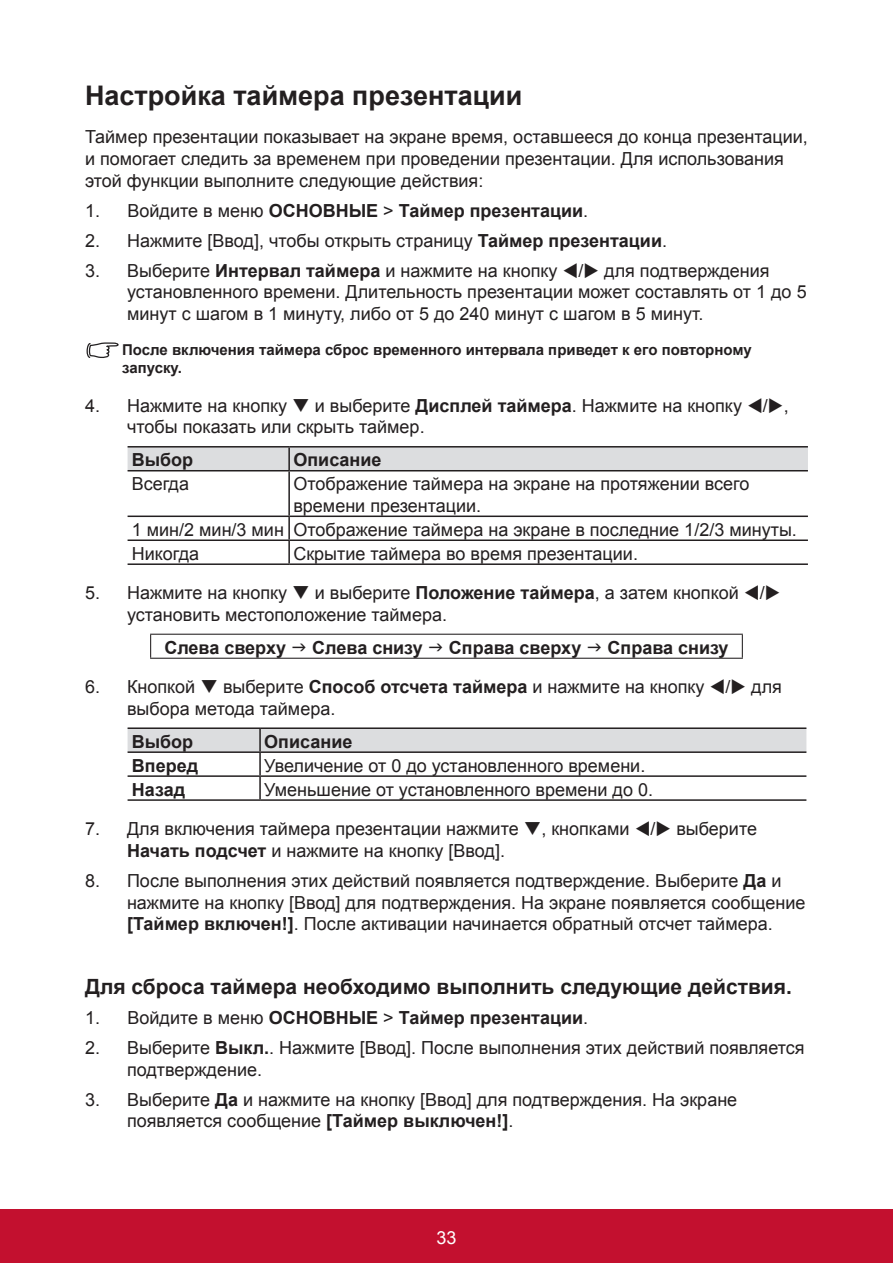
<style>
.page{position:relative;width:893px;height:1263px;background:#fff}
.page>*{position:absolute;margin:0;border:0;box-sizing:border-box;transform-origin:0 0}
.Section_Title{font:700 27px "Arial";color:#231f20}
.Heading_2{font:700 21px "Arial";color:#231f20}
.Body{font:18px/21.6px "Arial";color:#231f20}
.Body-2{font:700 18px "Arial";color:#231f20}
.t1{font:18px "Arial";color:#fff}
.NOTE_in_Body{font:700 15px/18px "Arial";color:#231f20}
.s1{font-weight:400}
.s2{font-weight:700}
</style>
<div class="page">
<div style="left:0;top:1210px;width:893px;height:53px;background:#c3102f"></div>
<svg style="left:86px;top:342px;width:33px;height:16px"></svg>
<div style="left:128px;top:447px;width:680px;height:23px;background:#dcdddf"></div>
<hr style="left:128px;top:446px;width:161px;height:1px;background:#231f20">
<hr style="left:289px;top:446px;width:519px;height:1px;background:#231f20">
<hr style="left:288px;top:447px;width:2px;height:23px;background:#231f20">
<hr style="left:128px;top:470px;width:161px;height:1px;background:#231f20">
<hr style="left:289px;top:470px;width:519px;height:1px;background:#231f20">
<hr style="left:288px;top:471px;width:2px;height:44px;background:#231f20">
<hr style="left:128px;top:515px;width:161px;height:2px;background:#231f20">
<hr style="left:289px;top:515px;width:519px;height:2px;background:#231f20">
<hr style="left:288px;top:517px;width:2px;height:22px;background:#231f20">
<hr style="left:128px;top:539px;width:161px;height:2px;background:#231f20">
<hr style="left:289px;top:539px;width:519px;height:2px;background:#231f20">
<hr style="left:288px;top:541px;width:2px;height:22px;background:#231f20">
<hr style="left:128px;top:563px;width:161px;height:2px;background:#231f20">
<hr style="left:289px;top:563px;width:519px;height:2px;background:#231f20">
<hr style="left:150px;top:634px;width:593px;height:1px;background:#231f20">
<svg style="left:150px;top:635px;width:1px;height:23px"></svg>
<svg style="left:742px;top:635px;width:1px;height:23px"></svg>
<hr style="left:150px;top:658px;width:593px;height:1px;background:#231f20">
<div style="left:128px;top:729px;width:678px;height:22px;background:#dcdddf"></div>
<hr style="left:128px;top:727px;width:132px;height:2px;background:#231f20">
<hr style="left:260px;top:727px;width:546px;height:2px;background:#231f20">
<hr style="left:259px;top:729px;width:2px;height:22px;background:#231f20">
<hr style="left:128px;top:751px;width:132px;height:2px;background:#231f20">
<hr style="left:260px;top:751px;width:546px;height:2px;background:#231f20">
<hr style="left:259px;top:753px;width:2px;height:22px;background:#231f20">
<hr style="left:128px;top:775px;width:132px;height:2px;background:#231f20">
<hr style="left:260px;top:775px;width:546px;height:2px;background:#231f20">
<hr style="left:259px;top:777px;width:2px;height:22px;background:#231f20">
<hr style="left:128px;top:799px;width:132px;height:2px;background:#231f20">
<hr style="left:260px;top:799px;width:546px;height:2px;background:#231f20">
<p class="Section_Title" style="left:85px;top:77px;width:439px">Настройка таймера презентации</p>
<p class="Body" style="left:85px;top:126px;width:724px">Таймер презентации показывает на экране время, оставшееся до конца презентации, и помогает следить за временем при проведении презентации. Для использования этой функции выполните следующие действия:</p>
<p class="Body-2" style="left:85px;top:198px;width:505px"><span class="s1">1. Войдите в меню</span> ОСНОВНЫЕ <span class="s1">&gt;</span> Таймер презентации<span class="s1">.</span></p>
<p class="Body" style="left:85px;top:230px;width:584px">2. Нажмите [Ввод], чтобы открыть страницу <span class="s2">Таймер презентации</span>.</p>
<p class="Body" style="left:127px;top:260px;width:681px;text-indent:-42px">3. Выберите <span class="s2">Интервал таймера</span> и нажмите на кнопку ▼/◆ для подтверждения установленного времени. Длительность презентации может составлять от 1 до 5 минут с шагом в 1 минуту, либо от 5 до 240 минут с шагом в 5 минут.</p>
<p class="NOTE_in_Body" style="left:122px;top:341px;width:631px">После включения таймера сброс временного интервала приведет к его повторному запуску.</p>
<p class="Body" style="left:127px;top:395px;width:663px;text-indent:-42px">4. Нажмите на кнопку ❑ и выберите <span class="s2">Дисплей таймера</span>. Нажмите на кнопку ▼/◆, чтобы показать или скрыть таймер.</p>
<p class="Body-2" style="left:132px;top:448px;width:63px">Выбор</p>
<p class="Body-2" style="left:293px;top:448px;width:90px">Описание</p>
<p class="Body" style="left:132px;top:473px;width:59px">Всегда</p>
<p class="Body" style="left:293px;top:473px;width:457px">Отображение таймера на экране на протяжении всего времени презентации.</p>
<p class="Body" style="left:132px;top:519px;width:154px">1 мин/2 мин/3 мин</p>
<p class="Body" style="left:293px;top:519px;width:505px">Отображение таймера на экране в последние 1/2/3 минуты.</p>
<p class="Body" style="left:132px;top:543px;width:69px">Никогда</p>
<p class="Body" style="left:293px;top:543px;width:346px">Скрытие таймера во время презентации.</p>
<p class="Body" style="left:127px;top:582px;width:655px;text-indent:-42px">5. Нажмите на кнопку ❑ и выберите <span class="s2">Положение таймера</span>, а затем кнопкой ▼/◆ установить местоположение таймера.</p>
<p class="Body-2" style="left:164px;top:636px;width:123px">Слева сверху</p>
<p class="Body-2" style="left:312px;top:636px;width:112px">Слева снизу</p>
<p class="Body-2" style="left:449px;top:636px;width:134px">Справа сверху</p>
<p class="Body-2" style="left:607px;top:636px;width:123px">Справа снизу</p>
<p class="Body" style="left:127px;top:676px;width:656px;text-indent:-42px">6. Кнопкой ❑ выберите <span class="s2">Способ отсчета таймера</span> и нажмите на кнопку ▼/◆ для выбора метода таймера.</p>
<p class="Body-2" style="left:132px;top:730px;width:63px">Выбор</p>
<p class="Body-2" style="left:264px;top:730px;width:90px">Описание</p>
<p class="Body-2" style="left:132px;top:754px;width:68px">Вперед</p>
<p class="Body" style="left:264px;top:755px;width:383px">Увеличение от 0 до установленного времени.</p>
<p class="Body-2" style="left:132px;top:778px;width:55px">Назад</p>
<p class="Body" style="left:264px;top:779px;width:390px">Уменьшение от установленного времени до 0.</p>
<p class="Body" style="left:127px;top:818px;width:631px;text-indent:-42px">7. Для включения таймера презентации нажмите ❑, кнопками ▼/◆ выберите<br><span class="s2">Начать подсчет</span> и нажмите на кнопку [Ввод].</p>
<p class="Body" style="left:127px;top:870px;width:680px;text-indent:-42px">8. После выполнения этих действий появляется подтверждение. Выберите <span class="s2">Да</span> и нажмите на кнопку [Ввод] для подтверждения. На экране появляется сообщение <span class="s2">[Таймер включен!]</span>. После активации начинается обратный отсчет таймера.</p>
<p class="Heading_2" style="left:85px;top:973px;width:708px">Для сброса таймера необходимо выполнить следующие действия.</p>
<p class="Body-2" style="left:85px;top:1006px;width:505px"><span class="s1">1. Войдите в меню</span> ОСНОВНЫЕ <span class="s1">&gt;</span> Таймер презентации<span class="s1">.</span></p>
<p class="Body" style="left:127px;top:1037px;width:679px;text-indent:-42px">2. Выберите <span class="s2">Выкл.</span>. Нажмите [Ввод]. После выполнения этих действий появляется подтверждение.</p>
<p class="Body" style="left:127px;top:1089px;width:612px;text-indent:-42px">3. Выберите <span class="s2">Да</span> и нажмите на кнопку [Ввод] для подтверждения. На экране появляется сообщение <span class="s2">[Таймер выключен!]</span>.</p>
<p class="t1" style="left:436px;top:1226px;width:22px">33</p>
</div>
